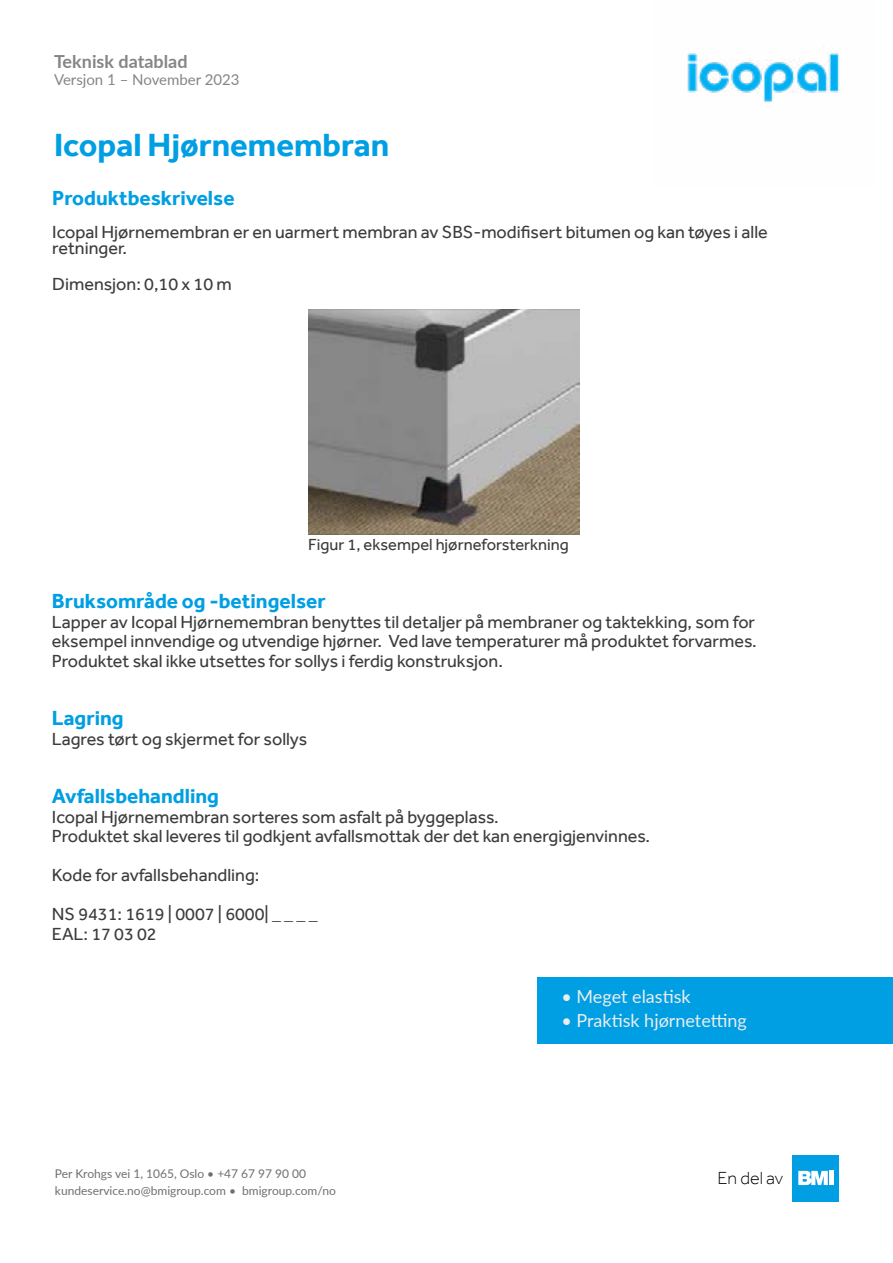
<style>
.page{position:relative;width:893px;height:1263px;background:#fff}
.page>*{position:absolute;margin:0;border:0;box-sizing:border-box;transform-origin:0 0}
.t1{font:700 33px "Effra";color:#009fe3}
.t2{font:700 21px "Effra";color:#009fe3}
.t3{font:18px/19.5px "Effra";color:#3c3c3b}
.t4{font:18px "Lato";color:#ededed}
.t5{font:700 18px "Lato";color:#706f6f}
.t6{font:300 18px "Effra";color:#000}
.t7{font:16.5px "Effra";color:#3c3c3b}
.t8{font:15px "Lato";color:#706f6f}
.t9{font:12px/16.5px "Lato";color:#706f6f}
</style>
<div class="page">
<div style="left:793px;top:1155px;width:46px;height:46px;background:#009fe3"></div>
<svg style="left:798px;top:1171px;width:30px;height:14px"></svg>
<hr style="left:829px;top:1171px;width:4px;height:14px;background:#fff">
<img style="left:687px;top:46px;width:153px;height:56px">
<img style="left:308px;top:309px;width:271px;height:226px">
<div style="left:537px;top:977px;width:356px;height:67px;background:#009fe3"></div>
<p class="t5" style="left:54px;top:49px;width:135px">Teknisk datablad</p>
<p class="t8" style="left:54px;top:69px;width:187px">Versjon 1 – November 2023</p>
<h1 class="t1" style="left:54px;top:125px;width:337px">Icopal Hjørnemembran</h1>
<p class="t2" style="left:52px;top:185px;width:184px">Produktbeskrivelse</p>
<p class="t3" style="left:52px;top:223px;width:717px;line-height:16.5px">Icopal Hjørnemembran er en uarmert membran av SBS-modifisert bitumen og kan tøyes i alle retninger.</p>
<p class="t3" style="left:52px;top:274px;width:181px">Dimensjon: 0,10 x 10 m</p>
<p class="t7" style="left:308px;top:535px;width:262px">Figur 1, eksempel hjørneforsterkning</p>
<p class="t2" style="left:52px;top:589px;width:275px">Bruksområde og -betingelser</p>
<p class="t3" style="left:52px;top:612px;width:706px;text-align:justify">Lapper av Icopal Hjørnemembran benyttes til detaljer på membraner og taktekking, som for eksempel innvendige og utvendige hjørner. Ved lave temperaturer må produktet forvarmes.<br>Produktet skal ikke utsettes for sollys i ferdig konstruksjon.</p>
<p class="t2" style="left:52px;top:706px;width:73px">Lagring</p>
<p class="t3" style="left:52px;top:729px;width:257px">Lagres tørt og skjermet for sollys</p>
<p class="t2" style="left:52px;top:784px;width:169px">Avfallsbehandling</p>
<p class="t3" style="left:52px;top:807px;width:600px">Icopal Hjørnemembran sorteres som asfalt på byggeplass.<br>Produktet skal leveres til godkjent avfallsmottak der det kan energigjenvinnes.</p>
<p class="t3" style="left:52px;top:856px;width:267px;line-height:39px">Kode for avfallsbehandling:<br>NS 9431: 1619 | 0007 | 6000| _ _ _ _</p>
<p class="t3" style="left:52px;top:924px;width:106px">EAL: 17 03 02</p>
<p class="t9" style="left:55px;top:1165px;width:282px">Per Krohgs vei 1, 1065, Oslo • +47 67 97 90 00 kundeservice.no@bmigroup.com • bmigroup.com/no</p>
<p class="t4" style="left:561px;top:983px;width:131px">• Meget elastisk</p>
<p class="t4" style="left:561px;top:1007px;width:187px">• Praktisk hjørnetetting</p>
<p class="t6" style="left:717px;top:1167px;width:67px">En del av</p>
</div>
